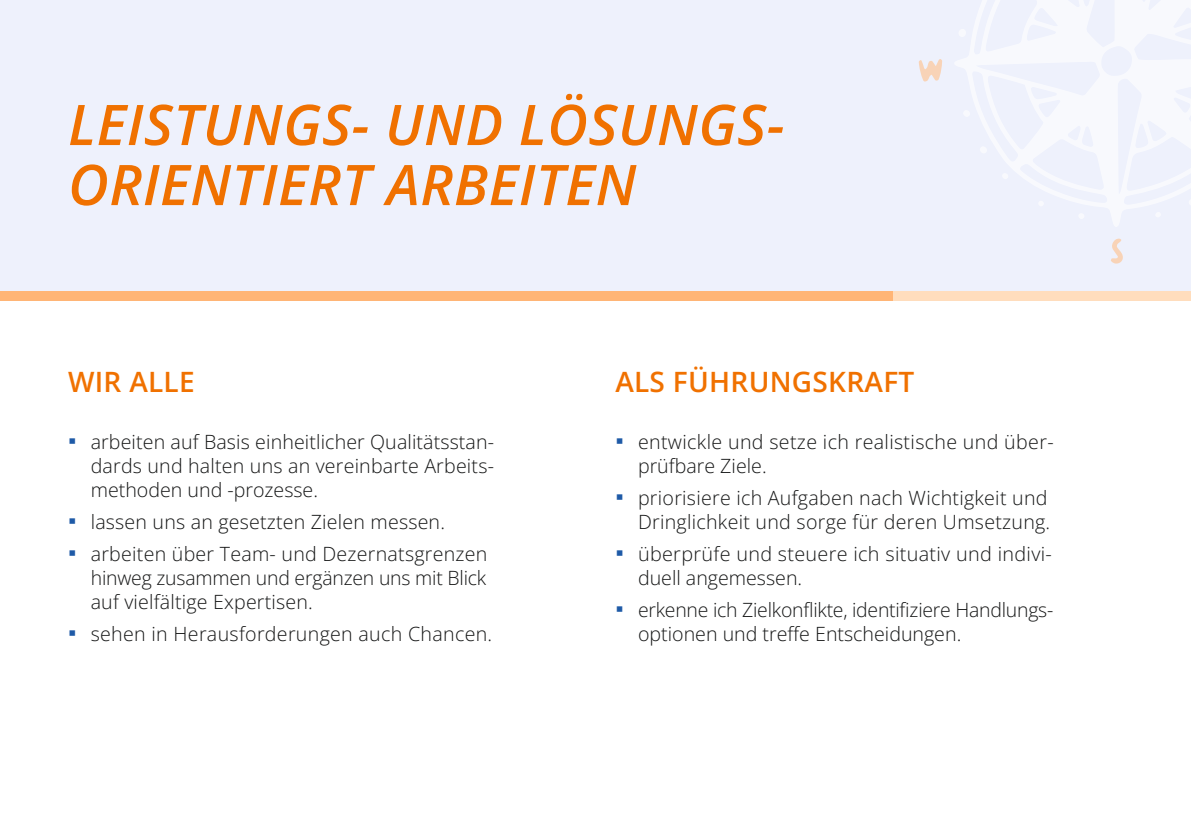
<style>
.page{position:relative;width:1191px;height:840px;background:#fff}
.page>*{position:absolute;margin:0;border:0;box-sizing:border-box;transform-origin:0 0}
.t1{font:italic 600 56px/60px "Open Sans";letter-spacing:.01em;color:#f07100}
.t2{font:600 28px "Open Sans";letter-spacing:.01em;color:#f07100}
.t3{font:300 19.6px/24px "Open Sans";letter-spacing:.01em;color:#151616;text-align:justify}
.t4{font:300 19.6px/24px "Open Sans";letter-spacing:-.01em;color:#151616}
.s1{font-family:"Arial";font-weight:400;font-size:24px;color:#1e5aa7}
</style>
<div class="page">
<div style="left:0;top:0;width:1191px;height:300px;background:#eef1fc"></div>
<svg style="left:918px;top:59px;width:24px;height:22px"></svg>
<svg style="left:1111px;top:238px;width:12px;height:25px"></svg>
<div style="left:979px;top:146px;width:8px;height:7px;background:#f8f9fd;border-radius:50%"></div>
<div style="left:893px;top:291px;width:298px;height:9px;background:#ffddbd"></div>
<div style="left:595px;top:291px;width:298px;height:9px;background:#ffb576"></div>
<div style="left:298px;top:291px;width:297px;height:9px;background:#ffb576"></div>
<div style="left:0;top:291px;width:298px;height:9px;background:#ffb576"></div>
<h1 class="t1" style="left:68px;top:93px;width:718px">LEISTUNGS- UND LÖSUNGS-<br>ORIENTIERT ARBEITEN</h1>
<h2 class="t2" style="left:68px;top:362px;width:128px">WIR ALLE</h2>
<h2 class="t2" style="left:615px;top:362px;width:300px">ALS FÜHRUNGSKRAFT</h2>
<p class="t3" style="left:91px;top:429px;width:405px;text-indent:-23px"><span class="s1">▪</span> arbeiten auf Basis einheitlicher Qualitätsstan&shy;dards und halten uns an vereinbarte Arbeits&shy;methoden und -prozesse.</p>
<p class="t3" style="left:68px;top:509px;width:378px"><span class="s1">▪</span> lassen uns an gesetzten Zielen messen.</p>
<p class="t3" style="left:91px;top:541px;width:398px;text-indent:-23px"><span class="s1">▪</span> arbeiten über Team- und Dezernatsgrenzen hinweg zusammen und ergänzen uns mit Blick auf vielfältige Expertisen.</p>
<p class="t3" style="left:68px;top:621px;width:426px"><span class="s1">▪</span> sehen in Herausforderungen auch Chancen.</p>
<p class="t3" style="left:638px;top:429px;width:417px;text-indent:-23px"><span class="s1">▪</span> entwickle und setze ich realistische und über&shy;prüfbare Ziele.</p>
<p class="t3" style="left:615px;top:485px;width:436px;text-align:right"><span class="s1">▪</span> priorisiere ich Aufgaben nach Wichtigkeit und<br>Dringlichkeit und sorge für deren Umsetzung.</p>
<p class="t3" style="left:638px;top:541px;width:415px;text-indent:-23px"><span class="s1">▪</span> überprüfe und steuere ich situativ und indivi&shy;duell angemessen.</p>
<p class="t4" style="left:638px;top:597px;width:417px;text-indent:-23px"><span class="s1">▪</span> erkenne ich Zielkonflikte, identifiziere Handlungs&shy;optionen und treffe Entscheidungen.</p>
</div>
